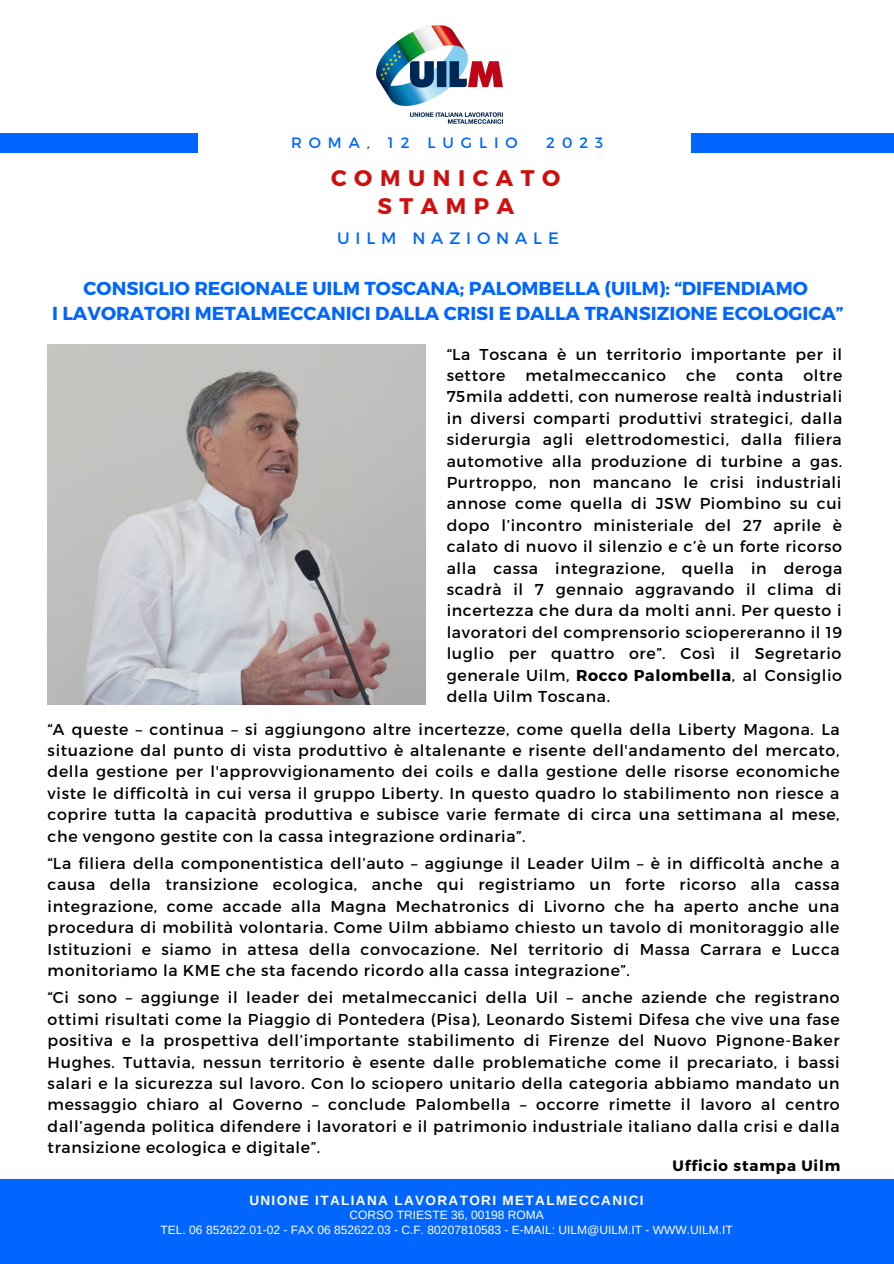
<style>
.page{position:relative;width:894px;height:1264px;background:#fff}
.page>*{position:absolute;margin:0;border:0;box-sizing:border-box;transform-origin:0 0}
.t1{font:700 22.5px "Montserrat";letter-spacing:.335em;color:#d10e0e}
.t2{font:700 18.75px "Montserrat";color:#06f}
.t3{font:16.5px "Montserrat";letter-spacing:.355em;color:#06f}
.t4{font:15.75px/21.5px "Montserrat";letter-spacing:.04em;color:#000;text-align:justify}
.t5{font:15px "Montserrat";letter-spacing:.465em;color:#06f}
.t6{font:700 15px "Montserrat";letter-spacing:.06em;color:#000}
.t7{font:700 13.5px "Arimo";letter-spacing:.1em;color:#fff}
.t8{font:12px "Arimo";color:#fff}
.s1{font-weight:700}
</style>
<div class="page">
<div style="left:0;top:134px;width:198px;height:19px;background:#06f"></div>
<div style="left:690px;top:134px;width:203px;height:19px;background:#06f"></div>
<img style="left:376px;top:25px;width:126px;height:98px">
<div style="left:0;top:1179px;width:893px;height:84px;background:#06f"></div>
<img style="left:48px;top:344px;width:377px;height:360px">
<p class="t5" style="left:291px;top:133px;width:228px">ROMA, 12 LUGLIO</p>
<p class="t5" style="left:546px;top:133px;width:59px">2023</p>
<p class="t1" style="left:331px;top:163px;width:231px">COMUNICATO</p>
<p class="t1" style="left:377px;top:191px;width:138px">STAMPA</p>
<p class="t3" style="left:337px;top:227px;width:223px">UILM NAZIONALE</p>
<p class="t2" style="left:84px;top:276px;width:725px">CONSIGLIO REGIONALE UILM TOSCANA; PALOMBELLA (UILM): “DIFENDIAMO</p>
<p class="t2" style="left:52px;top:301px;width:792px">I LAVORATORI METALMECCANICI DALLA CRISI E DALLA TRANSIZIONE ECOLOGICA”</p>
<p class="t4" style="left:446px;top:342px;width:397px">“La Toscana è un territorio importante per il settore</p>
<p class="t4" style="left:525px;top:364px;width:142px">metalmeccanico</p>
<p class="t4" style="left:685px;top:364px;width:31px">che</p>
<p class="t4" style="left:735px;top:364px;width:49px">conta</p>
<p class="t4" style="left:446px;top:364px;width:397px;text-indent:356px">oltre 75mila addetti, con numerose realtà industriali in diversi comparti produttivi strategici, dalla siderurgia agli elettrodomestici, dalla filiera automotive alla produzione di turbine a gas.<br>Purtroppo, non mancano le crisi industriali annose come quella di JSW Piombino su cui dopo l’incontro ministeriale del 27 aprile è calato di nuovo il silenzio e c’è un forte ricorso alla cassa integrazione, quella in deroga scadrà il 7 gennaio aggravando il clima di incertezza che dura da molti anni. Per questo i lavoratori del comprensorio sciopereranno il 19 luglio per quattro ore”. Così il Segretario generale Uilm, <span class="s1">Rocco Palombella</span>, al Consiglio della Uilm Toscana.</p>
<p class="t4" style="left:48px;top:717px;width:793px">“A queste – continua – si aggiungono altre incertezze, come quella della Liberty Magona. La situazione dal punto di vista produttivo è altalenante e risente dell'andamento del mercato, della gestione per l'approvvigionamento dei coils e dalla gestione delle risorse economiche viste le difficoltà in cui versa il gruppo Liberty. In questo quadro lo stabilimento non riesce a coprire tutta la capacità produttiva e subisce varie fermate di circa una settimana al mese, che vengono gestite con la cassa integrazione ordinaria”.</p>
<p class="t4" style="left:48px;top:851px;width:793px">“La filiera della componentistica dell’auto – aggiunge il Leader Uilm – è in difficoltà anche a causa della transizione ecologica, anche qui registriamo un forte ricorso alla cassa integrazione, come accade alla Magna Mechatronics di Livorno che ha aperto anche una procedura di mobilità volontaria. Come Uilm abbiamo chiesto un tavolo di monitoraggio alle Istituzioni e siamo in attesa della convocazione. Nel territorio di Massa Carrara e Lucca monitoriamo la KME che sta facendo ricordo alla cassa integrazione”.</p>
<p class="t4" style="left:48px;top:986px;width:793px">“Ci sono – aggiunge il leader dei metalmeccanici della Uil – anche aziende che registrano ottimi risultati come la Piaggio di Pontedera (Pisa), Leonardo Sistemi Difesa che vive una fase positiva e la prospettiva dell’importante stabilimento di Firenze del Nuovo Pignone-Baker Hughes. Tuttavia, nessun territorio è esente dalle problematiche come il precariato, i bassi salari e la sicurezza sul lavoro. Con lo sciopero unitario della categoria abbiamo mandato un messaggio chiaro al Governo – conclude Palombella – occorre rimette il lavoro al centro dall’agenda politica difendere i lavoratori e il patrimonio industriale italiano dalla crisi e dalla transizione ecologica e digitale”.</p>
<p class="t6" style="left:672px;top:1156px;width:169px">Ufficio stampa Uilm</p>
<p class="t7" style="left:249px;top:1193px;width:395px">UNIONE ITALIANA LAVORATORI METALMECCANICI</p>
<p class="t8" style="left:349px;top:1207px;width:196px">CORSO TRIESTE 36, 00198 ROMA</p>
<p class="t8" style="left:160px;top:1223px;width:573px">TEL. 06 852622.01-02 - FAX 06 852622.03 - C.F. 80207810583 - E-MAIL: UILM@UILM.IT - WWW.UILM.IT</p>
</div>
